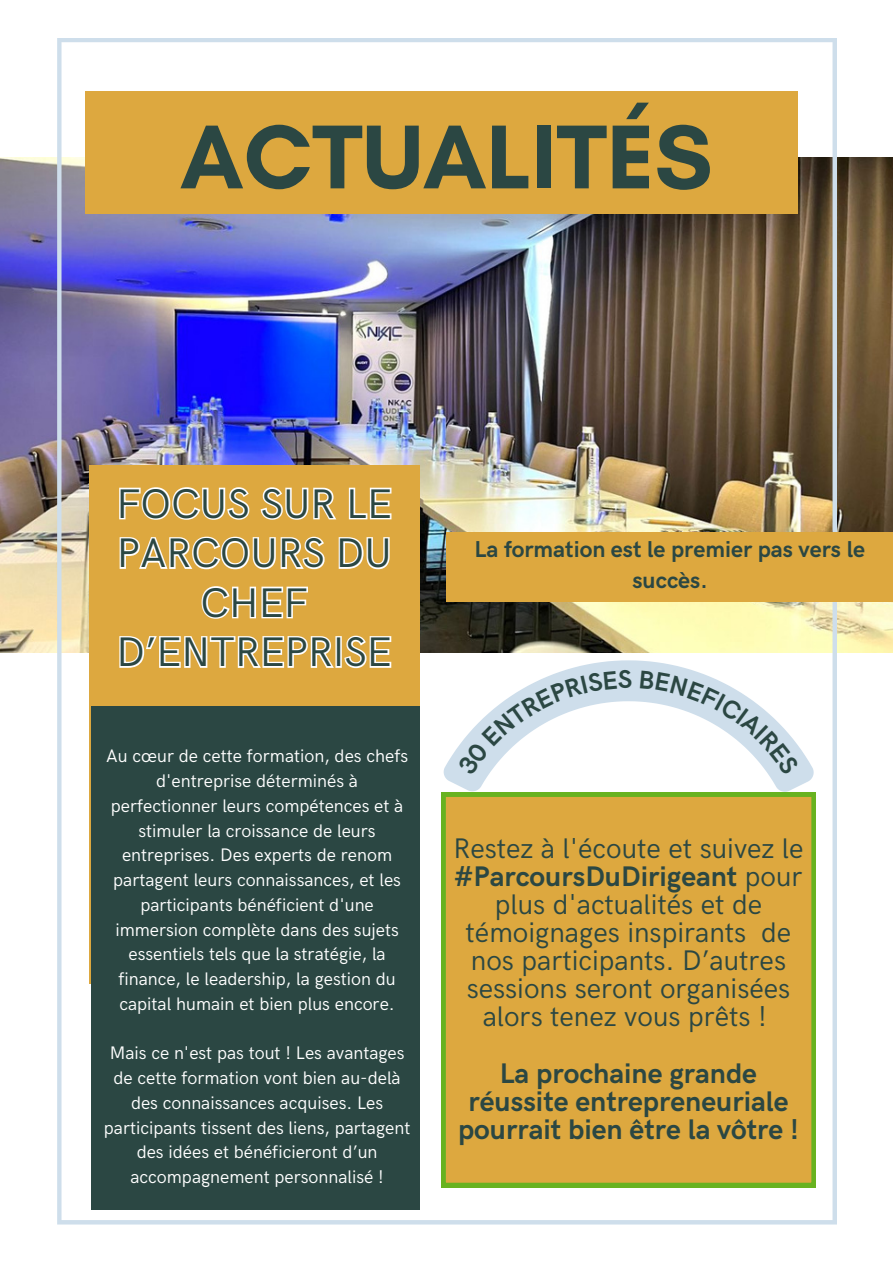
<style>
.page{position:relative;width:893px;height:1264px;background:#fff}
.page>*{position:absolute;margin:0;border:0;box-sizing:border-box;transform-origin:0 0}
.t1{font:700 92.25px "Glacial Indifference";color:#2b4743}
.t2{font:41.4px/49.5px "HK Grotesk";color:#2b4743;text-align:center}
.t3{font:28.35px/28px "HK Grotesk";color:#2b4743;text-align:center}
.t4{font:700 28.35px/28px "HK Grotesk";color:#2b4743;text-align:center}
.t5{font:700 23.1px/31.5px "HK Grotesk";color:#2b4743;text-align:center}
.t6{font:18.15px/24.8px "HK Grotesk";color:#fff;text-align:center}
.s1{font-weight:700}
</style>
<div class="page">
<img style="left:0;top:158px;width:892px;height:494px">
<img style="left:57px;top:38px;width:779px;height:1186px">
<div style="left:89px;top:465px;width:330px;height:518px;background:#dda83f"></div>
<div style="left:446px;top:532px;width:446px;height:69px;background:#dda83f"></div>
<div style="left:91px;top:706px;width:328px;height:503px;background:#2b4743"></div>
<div style="left:441px;top:792px;width:374px;height:395px;background:#dda83f"></div>
<div style="left:85px;top:92px;width:712px;height:122px;background:#dda83f"></div>
<svg style="left:119px;top:487px;width:273px;height:33px"></svg>
<svg style="left:119px;top:536px;width:271px;height:34px"></svg>
<svg style="left:201px;top:586px;width:107px;height:33px"></svg>
<svg style="left:119px;top:635px;width:273px;height:34px"></svg>
<svg style="left:443px;top:660px;width:370px;height:131px"></svg>
<svg style="left:457px;top:669px;width:174px;height:106px"></svg>
<svg style="left:640px;top:670px;width:159px;height:105px"></svg>
<p class="t1" style="left:180px;top:101px;width:534px">ACTUALITÉS</p>
<p class="t2" style="left:116px;top:480px;width:277px">FOCUS SUR LE<br>PARCOURS DU<br>CHEF<br>D’ENTREPRISE</p>
<p class="t6" style="left:106px;top:744px;width:303px">Au cœur de cette formation, des chefs d'entreprise déterminés à perfectionner leurs compétences et à stimuler la croissance de leurs entreprises. Des experts de renom partagent leurs connaissances, et les participants bénéficient d'une immersion complète dans des sujets essentiels tels que la stratégie, la finance, le leadership, la gestion du capital humain et bien plus encore.</p>
<p class="t6" style="left:104px;top:1041px;width:308px">Mais ce n'est pas tout ! Les avantages de cette formation vont bien au-delà des connaissances acquises. Les participants tissent des liens, partagent des idées et bénéficieront d’un accompagnement personnalisé !</p>
<p class="t5" style="left:474px;top:534px;width:392px">La formation est le premier pas vers le succès.</p>
<p class="t3" style="left:453px;top:835px;width:351px">Restez à l'écoute et suivez le <span class="s1">#ParcoursDuDirigeant</span> pour plus d'actualités et de témoignages inspirants de nos participants. D’autres sessions seront organisées alors tenez vous prêts !</p>
<p class="t4" style="left:458px;top:1060px;width:342px">La prochaine grande réussite entrepreneuriale pourrait bien être la vôtre !</p>
</div>
